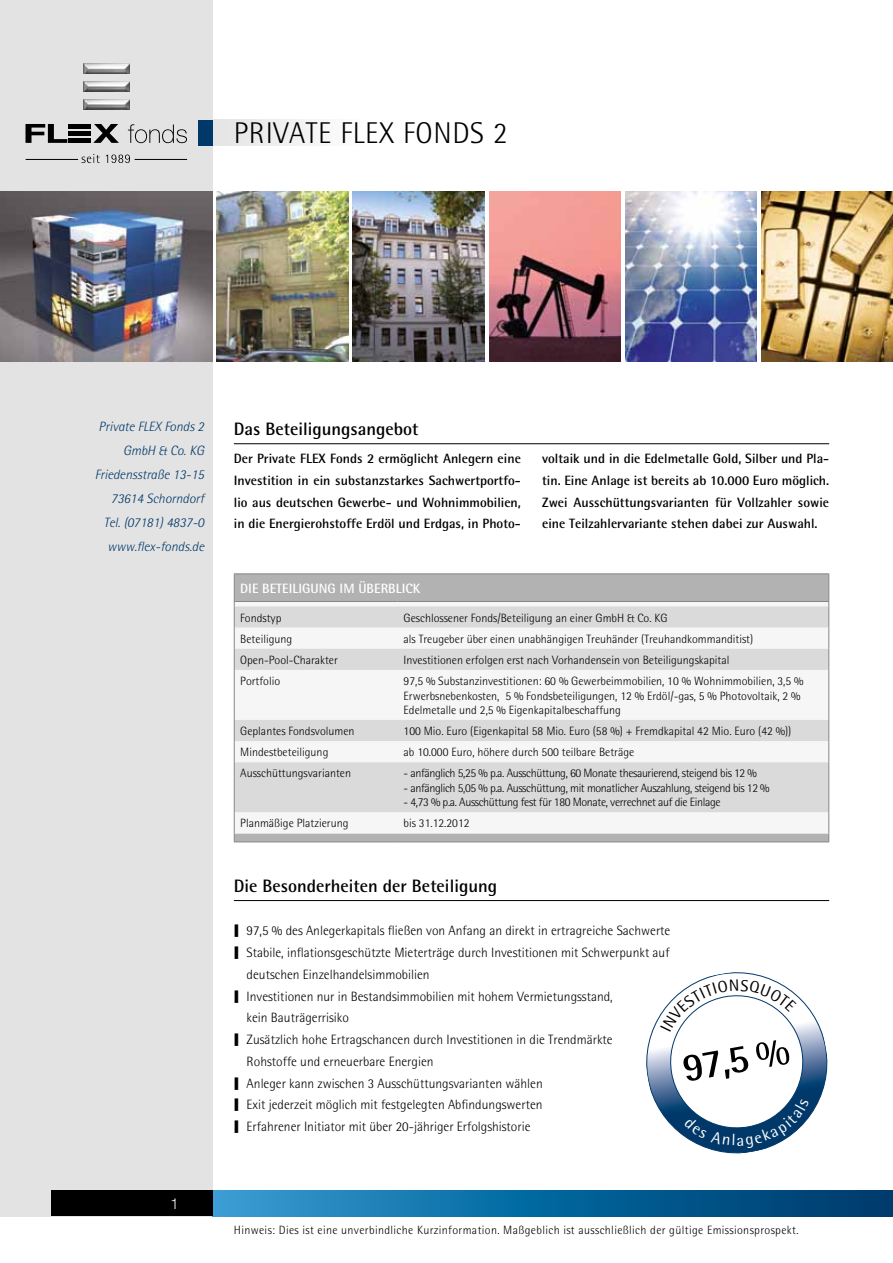
<style>
.page{position:relative;width:893px;height:1263px;background:#fff}
.page>*{position:absolute;margin:0;border:0;box-sizing:border-box;transform-origin:0 0}
.t1{font:300 30px "Rotis Semi Sans";letter-spacing:.02em;color:#000}
.t2{font:700 18px "Rotis Semi Sans";color:#000}
.t3{font:300 15px "Helvetica";color:#eaeaea}
.t4{font:300 13.5px/21.8px "Rotis Semi Sans";color:#000}
.t5{font:700 13.5px/21.8px "Rotis Semi Sans";color:#000;text-align:justify}
.t6{font:italic 300 13.5px/24px "Rotis Semi Sans";color:#003869;text-align:right}
.t7{font:700 13.5px "Rotis Semi Sans";color:#fff}
.t8{font:300 12px/14.4px "Rotis Semi Sans";color:#000}
.t9{font:300 12px "Rotis Semi Sans";letter-spacing:-.03em;color:#000}
.t10{font:300 12px "Rotis Semi Sans";letter-spacing:.03em;color:#000}
</style>
<div class="page">
<div style="left:0;top:0;width:213px;height:1216px;background:#e3e3e3"></div>
<svg style="left:128px;top:124px;width:59px;height:19px"></svg>
<svg style="left:26px;top:124px;width:41px;height:19px"></svg>
<svg style="left:93px;top:124px;width:26px;height:19px"></svg>
<hr style="left:69px;top:124px;width:22px;height:4px;background:#000">
<div style="left:69px;top:131px;width:22px;height:5px;background:#000"></div>
<hr style="left:69px;top:139px;width:22px;height:4px;background:#000">
<img style="left:83px;top:100px;width:46px;height:10px">
<img style="left:83px;top:82px;width:46px;height:10px">
<img style="left:83px;top:64px;width:46px;height:10px">
<svg style="left:82px;top:154px;width:18px;height:9px"></svg>
<svg style="left:106px;top:155px;width:24px;height:8px"></svg>
<hr style="left:26px;top:159px;width:52px;height:1px;background:#000">
<hr style="left:135px;top:159px;width:52px;height:1px;background:#000">
<svg style="left:213px;top:1191px;width:680px;height:25px;background:#0e689e"></svg>
<div style="left:210px;top:120px;width:163px;height:25px;background:linear-gradient(to right,#e4e3e3,#fff)"></div>
<div style="left:198px;top:120px;width:15px;height:25px;background:#003869"></div>
<div style="left:51px;top:1191px;width:162px;height:25px;background:#000"></div>
<div style="left:235px;top:574px;width:593px;height:267px;background:#b3b2b2"></div>
<div style="left:235px;top:602px;width:593px;height:231px;background:#f6f6f6"></div>
<svg style="left:235px;top:606px;width:593px;height:206px;fill:#dadada"></svg>
<hr style="left:234px;top:670px;width:1px;height:50px;background:#878787">
<hr style="left:828px;top:670px;width:1px;height:50px;background:#878787">
<svg style="left:234px;top:720px;width:1px;height:42px"></svg>
<svg style="left:828px;top:720px;width:1px;height:42px"></svg>
<hr style="left:234px;top:762px;width:1px;height:50px;background:#878787">
<hr style="left:828px;top:762px;width:1px;height:50px;background:#878787">
<svg style="left:234px;top:812px;width:1px;height:29px"></svg>
<svg style="left:828px;top:812px;width:1px;height:29px"></svg>
<hr style="left:234px;top:841px;width:164px;height:1px;background:#878787">
<hr style="left:398px;top:841px;width:431px;height:1px;background:#878787">
<hr style="left:234px;top:573px;width:164px;height:1px;background:#878787">
<svg style="left:234px;top:574px;width:1px;height:96px"></svg>
<hr style="left:398px;top:573px;width:431px;height:1px;background:#878787">
<svg style="left:828px;top:574px;width:1px;height:96px"></svg>
<hr style="left:234px;top:601px;width:164px;height:1px;background:#878787">
<hr style="left:398px;top:601px;width:431px;height:1px;background:#878787">
<img style="left:0;top:191px;width:213px;height:170px">
<img style="left:217px;top:191px;width:132px;height:170px">
<img style="left:761px;top:191px;width:132px;height:170px">
<img style="left:625px;top:191px;width:132px;height:170px">
<img style="left:489px;top:191px;width:132px;height:170px">
<hr style="left:234px;top:443px;width:595px;height:1px;background:#000">
<img style="left:353px;top:191px;width:132px;height:170px">
<hr style="left:234px;top:900px;width:595px;height:1px;background:#000">
<svg style="left:646px;top:972px;width:182px;height:182px"></svg>
<h1 class="t1" style="left:234px;top:116px;width:275px">Private flex fonds 2</h1>
<p class="t6" style="left:95px;top:415px;width:111px">Private FLEX Fonds 2<br>GmbH &amp; Co. KG<br>Friedensstraße 13-15<br>73614 Schorndorf<br>Tel. (07181) 4837-0 www.flex-fonds.de</p>
<h2 class="t2" style="left:234px;top:418px;width:186px">Das Beteiligungsangebot</h2>
<p class="t5" style="left:234px;top:447px;width:289px">Der Private FLEX Fonds 2 ermöglicht Anlegern eine I nvestition in ein substanzstarkes Sachwertportfo&shy;lio aus deutschen Gewerbe- und Wohnimmobilien, in die Energierohstoffe Erdöl und Erdgas, in Photo-</p>
<p class="t5" style="left:542px;top:447px;width:289px">voltaik und in die Edelmetalle Gold, Silber und Pla&shy;tin. Eine Anlage ist bereits ab 10.000 Euro möglich.<br>Zwei Ausschüttungsvarianten für Vollzahler sowie eine Teilzahlervariante stehen dabei zur Auswahl.</p>
<p class="t7" style="left:240px;top:580px;width:182px">Die Beteiligung im Überblick</p>
<p class="t8" style="left:240px;top:610px;width:43px">Fondstyp</p>
<p class="t8" style="left:404px;top:610px;width:266px">Geschlossener Fonds/Beteiligung an einer GmbH &amp; Co. KG</p>
<p class="t8" style="left:240px;top:631px;width:54px">Beteiligung</p>
<p class="t8" style="left:404px;top:631px;width:351px">als Treugeber über einen unabhängigen Treuhänder (Treuhandkommanditist)</p>
<p class="t8" style="left:240px;top:653px;width:99px">Open-Pool-Charakter</p>
<p class="t8" style="left:404px;top:653px;width:327px">I nvestitionen erfolgen erst nach Vorhandensein von Beteiligungskapital</p>
<p class="t8" style="left:240px;top:674px;width:41px">Portfolio</p>
<p class="t8" style="left:404px;top:674px;width:401px">97,5 % Substanzinvestitionen: 60 % Gewerbeimmobilien, 10 % Wohnimmobilien, 3,5 %<br>Erwerbsnebenkosten, 5 % Fondsbeteiligungen, 12 % Erdöl/-gas, 5 % Photovoltaik, 2 %<br>Edelmetalle und 2,5 % Eigenkapitalbeschaffung</p>
<p class="t8" style="left:240px;top:724px;width:116px">Geplantes Fondsvolumen</p>
<p class="t8" style="left:404px;top:724px;width:389px">100 Mio. Euro (Eigenkapital 58 Mio. Euro (58 %) + Fremdkapital 42 Mio. Euro (42 %))</p>
<p class="t8" style="left:240px;top:745px;width:90px">Mindestbeteiligung</p>
<p class="t8" style="left:404px;top:745px;width:232px">ab 10.000 Euro, höhere durch 500 teilbare Beträge</p>
<p class="t8" style="left:240px;top:766px;width:112px">Ausschüttungsvarianten</p>
<p class="t9" style="left:404px;top:766px;width:355px">- anfänglich 5,25 % p.a. Ausschüttung, 60 Monate thesaurierend, steigend bis 12 %</p>
<p class="t9" style="left:404px;top:781px;width:368px">- anfänglich 5,05 % p.a. Ausschüttung, mit monatlicher Auszahlung, steigend bis 12 %</p>
<p class="t9" style="left:404px;top:795px;width:319px">- 4,73 % p.a. Ausschüttung fest für 180 Monate, verrechnet auf die Einlage</p>
<p class="t8" style="left:240px;top:816px;width:110px">Planmäßige Platzierung</p>
<p class="t8" style="left:404px;top:816px;width:68px">bis 31.12.2012</p>
<p class="t3" style="left:170px;top:1194px;width:10px">1</p>
<h2 class="t2" style="left:234px;top:875px;width:265px">Die Besonderheiten der Beteiligung</h2>
<p class="t4" style="left:247px;top:920px;width:425px">97,5 % des Anlegerkapitals fließen von Anfang an direkt in ertragreiche Sachwerte Stabile, inflationsgeschützte Mieterträge durch I nvestitionen mit Schwerpunkt auf deutschen Einzelhandelsimmobilien<br>I nvestitionen nur in Bestandsimmobilien mit hohem Vermietungsstand,<br>kein Bauträgerrisiko<br>Zusätzlich hohe Ertragschancen durch I nvestitionen in die Trendmärkte<br>Rohstoffe und erneuerbare Energien<br>Anleger kann zwischen 3 Ausschüttungsvarianten wählen<br>Exit jederzeit möglich mit festgelegten Abfindungswerten<br>Erfahrener I nitiator mit über 20-jähriger Erfolgshistorie</p>
<p class="t10" style="left:234px;top:1223px;width:566px">Hinweis: Dies ist eine unverbindliche Kurzinformation. Maßgeblich ist ausschließlich der gültige Emissionsprospekt.</p>
</div>
